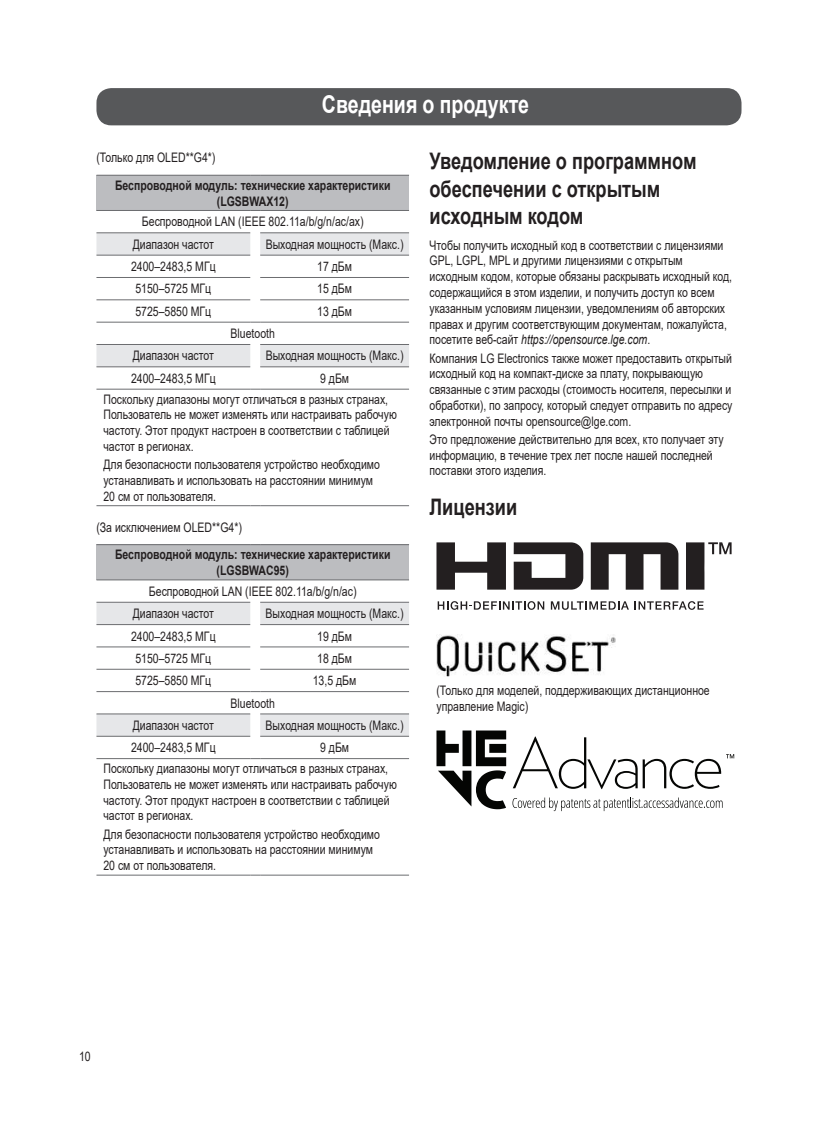
<style>
.page{position:relative;width:828px;height:1137px;background:#fff}
.page>*{position:absolute;margin:0;border:0;box-sizing:border-box;transform-origin:0 0}
.t1{font:700 24.5px "Arial";color:#fff;scale:.8 1}
.t2{font:700 22.75px/27.3px "Arial";color:#231f20;scale:.8 1}
.t3{font:13.12px/15.8px "Arial";color:#231f20;scale:.8 1}
.t4{font:700 13.12px/15.8px "Arial";color:#231f20;text-align:center;scale:.8 1}
.s1{font-style:italic}
</style>
<div class="page">
<div style="left:96px;top:88px;width:645px;height:37px;background:#57585a;border-radius:15px"></div>
<div style="left:96px;top:175px;width:313px;height:35px;background:#bcbdc0"></div>
<svg style="left:96px;top:233px;width:313px;height:134px"></svg>
<hr style="left:96px;top:175px;width:154px;height:1px;background:#6c6d70">
<hr style="left:260px;top:175px;width:149px;height:1px;background:#6c6d70">
<hr style="left:260px;top:255px;width:149px;height:1px;background:#6c6d70">
<hr style="left:260px;top:277px;width:149px;height:1px;background:#6c6d70">
<hr style="left:260px;top:299px;width:149px;height:1px;background:#6c6d70">
<hr style="left:96px;top:255px;width:154px;height:1px;background:#6c6d70">
<hr style="left:96px;top:277px;width:154px;height:1px;background:#6c6d70">
<hr style="left:96px;top:299px;width:154px;height:1px;background:#6c6d70">
<hr style="left:96px;top:210px;width:154px;height:1px;background:#6c6d70">
<hr style="left:260px;top:210px;width:149px;height:1px;background:#6c6d70">
<hr style="left:96px;top:232px;width:154px;height:1px;background:#6c6d70">
<hr style="left:260px;top:232px;width:149px;height:1px;background:#6c6d70">
<hr style="left:96px;top:366px;width:154px;height:1px;background:#6c6d70">
<hr style="left:260px;top:366px;width:149px;height:1px;background:#6c6d70">
<hr style="left:96px;top:322px;width:154px;height:1px;background:#6c6d70">
<hr style="left:260px;top:322px;width:149px;height:1px;background:#6c6d70">
<hr style="left:96px;top:344px;width:154px;height:1px;background:#6c6d70">
<hr style="left:260px;top:344px;width:149px;height:1px;background:#6c6d70">
<hr style="left:96px;top:388px;width:154px;height:1px;background:#6c6d70">
<hr style="left:260px;top:388px;width:149px;height:1px;background:#6c6d70">
<hr style="left:96px;top:505px;width:154px;height:1px;background:#6c6d70">
<hr style="left:260px;top:505px;width:149px;height:1px;background:#6c6d70">
<div style="left:96px;top:544px;width:313px;height:36px;background:#bcbdc0"></div>
<svg style="left:96px;top:602px;width:313px;height:134px"></svg>
<hr style="left:96px;top:544px;width:154px;height:1px;background:#6c6d70">
<hr style="left:260px;top:544px;width:149px;height:1px;background:#6c6d70">
<hr style="left:260px;top:624px;width:149px;height:1px;background:#6c6d70">
<hr style="left:260px;top:646px;width:149px;height:1px;background:#6c6d70">
<hr style="left:260px;top:668px;width:149px;height:1px;background:#6c6d70">
<hr style="left:96px;top:624px;width:154px;height:1px;background:#6c6d70">
<hr style="left:96px;top:646px;width:154px;height:1px;background:#6c6d70">
<hr style="left:96px;top:668px;width:154px;height:1px;background:#6c6d70">
<hr style="left:96px;top:579px;width:154px;height:1px;background:#6c6d70">
<hr style="left:260px;top:579px;width:149px;height:1px;background:#6c6d70">
<hr style="left:96px;top:601px;width:154px;height:1px;background:#6c6d70">
<hr style="left:260px;top:601px;width:149px;height:1px;background:#6c6d70">
<hr style="left:96px;top:735px;width:154px;height:1px;background:#6c6d70">
<hr style="left:260px;top:735px;width:149px;height:1px;background:#6c6d70">
<hr style="left:96px;top:691px;width:154px;height:1px;background:#6c6d70">
<hr style="left:260px;top:691px;width:149px;height:1px;background:#6c6d70">
<hr style="left:96px;top:713px;width:154px;height:1px;background:#6c6d70">
<hr style="left:260px;top:713px;width:149px;height:1px;background:#6c6d70">
<hr style="left:96px;top:758px;width:154px;height:1px;background:#6c6d70">
<hr style="left:260px;top:758px;width:149px;height:1px;background:#6c6d70">
<hr style="left:96px;top:874px;width:154px;height:1px;background:#6c6d70">
<hr style="left:260px;top:874px;width:149px;height:1px;background:#6c6d70">
<svg style="left:436px;top:542px;width:70px;height:47px"></svg>
<svg style="left:514px;top:542px;width:69px;height:47px"></svg>
<svg style="left:591px;top:542px;width:87px;height:47px"></svg>
<svg style="left:686px;top:542px;width:45px;height:47px"></svg>
<svg style="left:551px;top:601px;width:152px;height:8px"></svg>
<svg style="left:438px;top:601px;width:106px;height:8px"></svg>
<img style="left:436px;top:634px;width:179px;height:42px">
<svg style="left:436px;top:730px;width:70px;height:79px"></svg>
<svg style="left:513px;top:736px;width:221px;height:53px"></svg>
<svg style="left:512px;top:797px;width:210px;height:14px"></svg>
<h1 class="t1" style="left:322px;top:87px;width:261px">Сведения о продукте</h1>
<p class="t3" style="left:96px;top:150px;width:150px">(Только для OLED**G4*)</p>
<p class="t4" style="left:115px;top:177px;width:346px">Беспроводной модуль: технические характеристики (LGSBWAX12)</p>
<p class="t3" style="left:133px;top:210px;width:290px;line-height:22.4px;text-indent:9px">Беспроводной LAN (IEEE 802.11a/b/g/n/ac/ax)<br>Диапазон частот</p>
<p class="t3" style="left:266px;top:236px;width:174px">Выходная мощность (Макс.)</p>
<p class="t3" style="left:131px;top:258px;width:107px">2400–2483,5 МГц</p>
<p class="t3" style="left:317px;top:258px;width:45px">17 дБм</p>
<p class="t3" style="left:135px;top:281px;width:96px">5150–5725 МГц</p>
<p class="t3" style="left:317px;top:281px;width:45px">15 дБм</p>
<p class="t3" style="left:135px;top:303px;width:96px">5725–5850 МГц</p>
<p class="t3" style="left:317px;top:303px;width:45px">13 дБм</p>
<p class="t3" style="left:231px;top:325px;width:57px">Bluetooth</p>
<p class="t3" style="left:133px;top:348px;width:103px">Диапазон частот</p>
<p class="t3" style="left:266px;top:348px;width:174px">Выходная мощность (Макс.)</p>
<p class="t3" style="left:131px;top:370px;width:107px">2400–2483,5 МГц</p>
<p class="t3" style="left:103px;top:367px;width:357px;line-height:20.8px;text-indent:217px">9 дБм<br>Поскольку диапазоны могут отличаться в разных странах,</p>
<p class="t3" style="left:103px;top:407px;width:368px">Пользователь не может изменять или настраивать рабочую частоту. Этот продукт настроен в соответствии с таблицей частот в регионах.</p>
<p class="t3" style="left:103px;top:456px;width:347px">Для безопасности пользователя устройство необходимо устанавливать и использовать на расстоянии минимум<br>20 см от пользователя.</p>
<p class="t3" style="left:96px;top:519px;width:183px">(За исключением OLED**G4*)</p>
<p class="t4" style="left:115px;top:547px;width:346px">Беспроводной модуль: технические характеристики (LGSBWAC95)</p>
<p class="t3" style="left:133px;top:580px;width:281px;line-height:22.4px;text-indent:16px">Беспроводной LAN (IEEE 802.11a/b/g/n/ac)<br>Диапазон частот</p>
<p class="t3" style="left:266px;top:605px;width:174px">Выходная мощность (Макс.)</p>
<p class="t3" style="left:131px;top:628px;width:107px">2400–2483,5 МГц</p>
<p class="t3" style="left:317px;top:628px;width:45px">19 дБм</p>
<p class="t3" style="left:135px;top:650px;width:96px">5150–5725 МГц</p>
<p class="t3" style="left:317px;top:650px;width:45px">18 дБм</p>
<p class="t3" style="left:135px;top:672px;width:96px">5725–5850 МГц</p>
<p class="t3" style="left:313px;top:672px;width:56px">13,5 дБм</p>
<p class="t3" style="left:231px;top:695px;width:57px">Bluetooth</p>
<p class="t3" style="left:133px;top:717px;width:103px">Диапазон частот</p>
<p class="t3" style="left:266px;top:717px;width:174px">Выходная мощность (Макс.)</p>
<p class="t3" style="left:131px;top:739px;width:107px">2400–2483,5 МГц</p>
<p class="t3" style="left:103px;top:737px;width:357px;line-height:20.8px;text-indent:217px">9 дБм<br>Поскольку диапазоны могут отличаться в разных странах,</p>
<p class="t3" style="left:103px;top:776px;width:368px">Пользователь не может изменять или настраивать рабочую частоту. Этот продукт настроен в соответствии с таблицей частот в регионах.</p>
<p class="t3" style="left:103px;top:826px;width:347px">Для безопасности пользователя устройство необходимо устанавливать и использовать на расстоянии минимум<br>20 см от пользователя.</p>
<h2 class="t2" style="left:429px;top:148px;width:335px">Уведомление о программном обеспечении с открытым исходным кодом</h2>
<p class="t3" style="left:429px;top:237px;width:380px">Чтобы получить исходный код в соответствии с лицензиями GPL, LGPL, MPL и другими лицензиями с открытым исходным кодом, которые обязаны раскрывать исходный код, содержащийся в этом изделии, и получить доступ ко всем указанным условиям лицензии, уведомлениям об авторских правах и другим соответствующим документам, пожалуйста, посетите веб-сайт <span class="s1">https://opensource.lge.com</span>.</p>
<p class="t3" style="left:429px;top:350px;width:380px">Компания LG Electronics также может предоставить открытый исходный код на компакт-диске за плату, покрывающую связанные с этим расходы (стоимость носителя, пересылки и обработки), по запросу, который следует отправить по адресу электронной почты opensource@lge.com.</p>
<p class="t3" style="left:429px;top:431px;width:369px">Это предложение действительно для всех, кто получает эту информацию, в течение трех лет после нашей последней поставки этого изделия.</p>
<h2 class="t2" style="left:429px;top:493px;width:111px">Лицензии</h2>
<p class="t3" style="left:436px;top:682px;width:343px">(Только для моделей, поддерживающих дистанционное управление Magic)</p>
<p class="t3" style="left:79px;top:1047px;width:16px">10</p>
</div>
